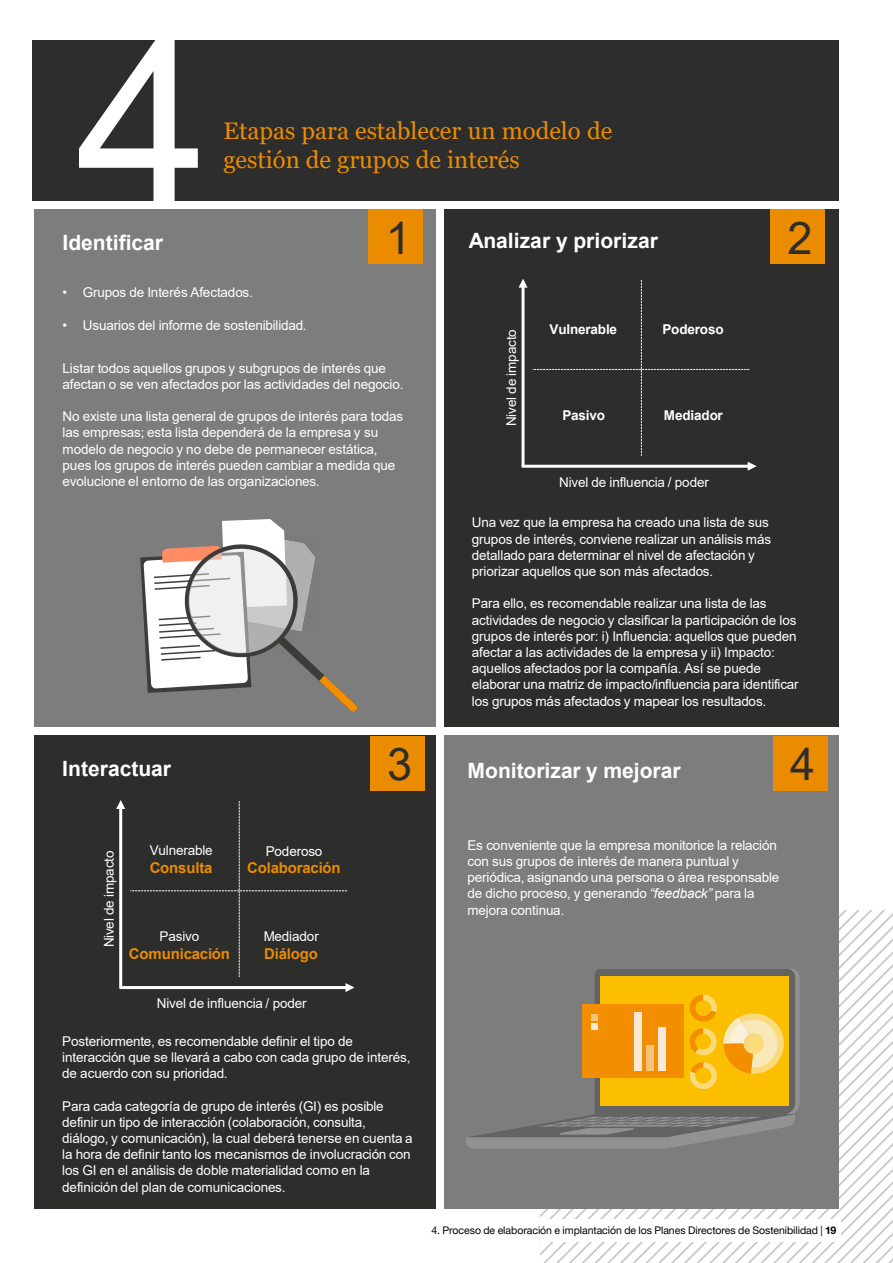
<style>
.page{position:relative;width:893px;height:1263px;background:#fff}
.page>*{position:absolute;margin:0;border:0;box-sizing:border-box;transform-origin:0 0}
.t1{font:240px "Arial";color:#fff}
.t2{font:45px "Arial";color:#2d2d2c}
.t3{font:24px/28.8px "Georgia";color:#eb8c00}
.t4{font:700 21px "Arial";color:#fff}
.t5{font:700 15px "Arial";letter-spacing:-.01em;color:#eb8c00}
.t6{font:13.5px/16.2px "Arial";letter-spacing:-.01em;color:#fff}
.t7{font:700 13.5px "Arial";letter-spacing:-.01em;color:#fff}
.Folio_publication_Right{font:10.5px "Helvetica Neue LT Pro";letter-spacing:-.005em;color:#000}
.s1{font-style:italic}
.s2{font-weight:700}
</style>
<div class="page">
<svg style="left:540px;top:910px;width:353px;height:353px"></svg>
<div style="left:425px;top:1219px;width:416px;height:23px;background:#fff"></div>
<div style="left:34px;top:209px;width:402px;height:518px;background:#7d7d7d"></div>
<div style="left:444px;top:209px;width:395px;height:518px;background:#2d2d2c"></div>
<div style="left:34px;top:736px;width:402px;height:473px;background:#2d2d2c"></div>
<div style="left:444px;top:736px;width:395px;height:473px;background:#7d7d7d"></div>
<div style="left:368px;top:209px;width:55px;height:55px;background:#eb8c00"></div>
<svg style="left:466px;top:969px;width:333px;height:179px"></svg>
<div style="left:634px;top:1012px;width:8px;height:59px;background:#fce8d7"></div>
<hr style="left:522px;top:286px;width:3px;height:180px;background:#fff">
<hr style="left:522px;top:465px;width:227px;height:3px;background:#fff">
<svg style="left:748px;top:462px;width:9px;height:9px"></svg>
<svg style="left:519px;top:279px;width:230px;height:177px"></svg>
<hr style="left:119px;top:807px;width:3px;height:180px;background:#fff">
<hr style="left:119px;top:986px;width:228px;height:3px;background:#fff">
<svg style="left:346px;top:983px;width:9px;height:9px"></svg>
<svg style="left:116px;top:800px;width:231px;height:177px"></svg>
<div style="left:770px;top:209px;width:55px;height:55px;background:#eb8c00"></div>
<div style="left:370px;top:736px;width:54px;height:54px;background:#eb8c00"></div>
<div style="left:773px;top:736px;width:54px;height:54px;background:#eb8c00"></div>
<svg style="left:140px;top:519px;width:217px;height:193px"></svg>
<img style="left:189px;top:548px;width:105px;height:105px">
<div style="left:33px;top:40px;width:806px;height:161px;background:#2d2d2d"></div>
<h1 class="t1" style="left:76px;top:-41px;width:135px">4</h1>
<h3 class="t3" style="left:223px;top:117px;width:390px">Etapas para establecer un modelo de gestión de grupos de interés</h3>
<h2 class="t2" style="left:386px;top:207px;width:27px">1</h2>
<h3 class="t4" style="left:469px;top:226px;width:191px">Analizar y priorizar</h3>
<h3 class="t4" style="left:63px;top:228px;width:102px">Identificar</h3>
<p class="t6" style="left:63px;top:284px;width:192px">• Grupos de Interés Afectados.</p>
<p class="t6" style="left:63px;top:317px;width:246px">• Usuarios del informe de sostenibilidad.</p>
<p class="t7" style="left:550px;top:320px;width:69px">Vulnerable</p>
<p class="t7" style="left:662px;top:320px;width:63px">Poderoso</p>
<p class="t6" style="left:503px;top:426px;width:98px;rotate:-90deg">Nivel de impacto</p>
<p class="t6" style="left:63px;top:360px;width:342px">Listar todos aquellos grupos y subgrupos de interés que afectan o se ven afectados por las actividades del negocio.</p>
<p class="t6" style="left:63px;top:408px;width:342px">No existe una lista general de grupos de interés para todas las empresas; esta lista dependerá de la empresa y su modelo de negocio y no debe de permanecer estática, pues los grupos de interés pueden cambiar a medida que evolucione el entorno de las organizaciones.</p>
<p class="t7" style="left:562px;top:405px;width:44px">Pasivo</p>
<p class="t7" style="left:664px;top:406px;width:60px">Mediador</p>
<p class="t6" style="left:559px;top:474px;width:151px">Nivel de influencia / poder</p>
<h2 class="t2" style="left:788px;top:207px;width:27px">2</h2>
<p class="t6" style="left:472px;top:514px;width:301px">Una vez que la empresa ha creado una lista de sus grupos de interés, conviene realizar un análisis más detallado para determinar el nivel de afectación y priorizar aquellos que son más afectados.</p>
<p class="t6" style="left:472px;top:595px;width:328px">Para ello, es recomendable realizar una lista de las actividades de negocio y clasificar la participación de los grupos de interés por: i) Influencia: aquellos que pueden afectar a las actividades de la empresa y ii) Impacto: aquellos afectados por la compañía. Así se puede elaborar una matriz de impacto/influencia para identificar los grupos más afectados y mapear los resultados.</p>
<h2 class="t2" style="left:387px;top:733px;width:27px">3</h2>
<h2 class="t2" style="left:790px;top:733px;width:27px">4</h2>
<h3 class="t4" style="left:62px;top:754px;width:110px">Interactuar</h3>
<h3 class="t4" style="left:467px;top:755px;width:215px">Monitorizar y mejorar</h3>
<p class="t6" style="left:101px;top:947px;width:98px;rotate:-90deg">Nivel de impacto</p>
<p class="t6" style="left:150px;top:842px;width:64px">Vulnerable</p>
<p class="t5" style="left:150px;top:857px;width:64px">Consulta</p>
<p class="t6" style="left:160px;top:928px;width:41px">Pasivo</p>
<p class="t5" style="left:129px;top:943px;width:103px">Comunicación</p>
<p class="t6" style="left:266px;top:843px;width:58px">Poderoso</p>
<p class="t5" style="left:247px;top:857px;width:95px">Colaboración</p>
<p class="t6" style="left:264px;top:928px;width:57px">Mediador</p>
<p class="t5" style="left:264px;top:943px;width:55px">Diálogo</p>
<p class="t6" style="left:157px;top:995px;width:151px">Nivel de influencia / poder</p>
<p class="t6" style="left:62px;top:1033px;width:350px">Posteriormente, es recomendable definir el tipo de interacción que se llevará a cabo con cada grupo de interés, de acuerdo con su prioridad.</p>
<p class="t6" style="left:62px;top:1098px;width:352px">Para cada categoría de grupo de interés (GI) es posible definir un tipo de interacción (colaboración, consulta, diálogo, y comunicación), la cual deberá tenerse en cuenta a la hora de definir tanto los mecanismos de involucración con los GI en el análisis de doble materialidad como en la definición del plan de comunicaciones.</p>
<p class="t6" style="left:467px;top:837px;width:313px">Es conveniente que la empresa monitorice la relación con sus grupos de interés de manera puntual y periódica, asignando una persona o área responsable de dicho proceso, y generando <span class="s1">“feedback”</span> para la mejora continua.</p>
<p class="Folio_publication_Right" style="left:432px;top:1224px;width:406px">4. Proceso de elaboración e implantación de los Planes Directores de Sostenibilidad | <span class="s2">19</span></p>
</div>
